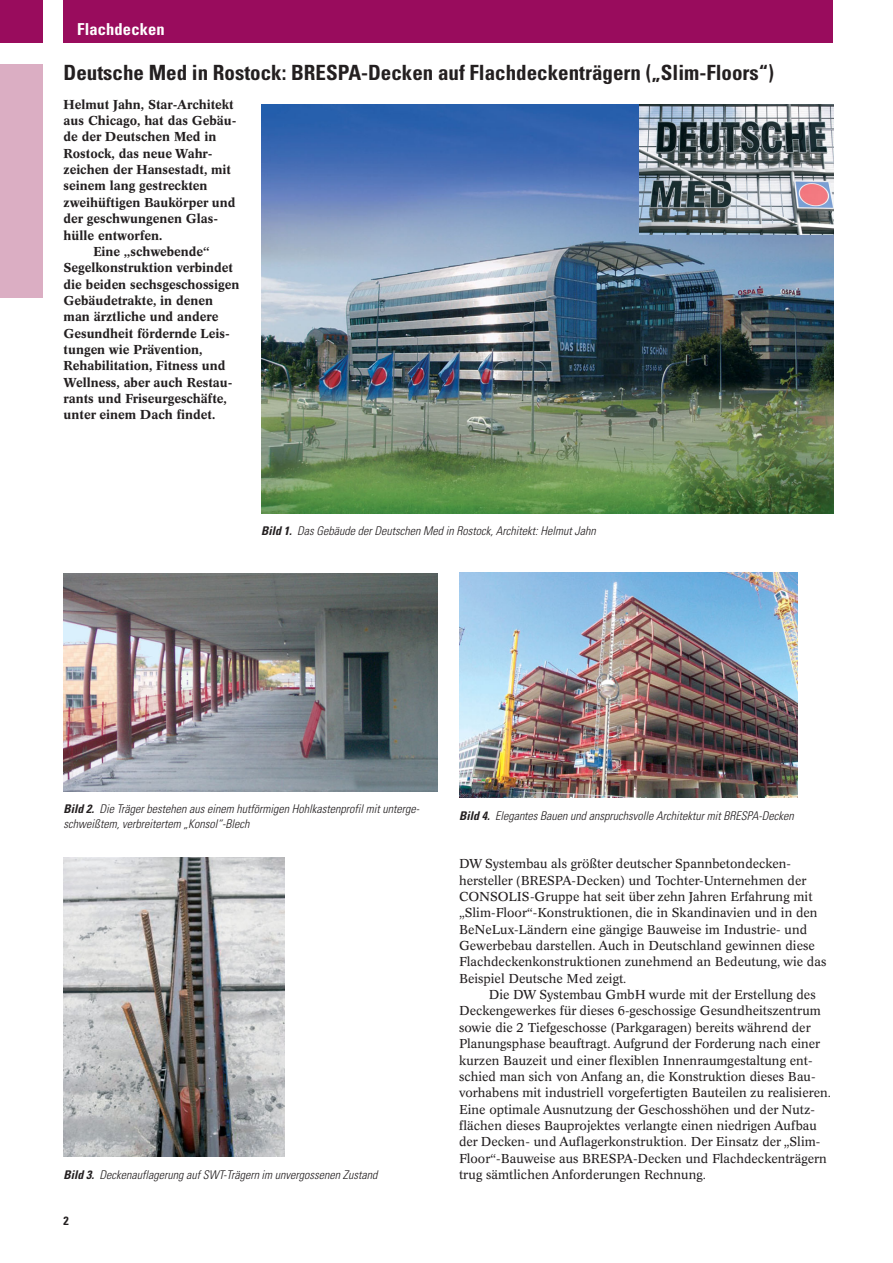
<style>
.page{position:relative;width:893px;height:1263px;background:#fff}
.page>*{position:absolute;margin:0;border:0;box-sizing:border-box;transform-origin:0 0}
.t1{font:700 condensed 21px "Univers";color:#231f20}
.t2{font:700 condensed 16.5px "Univers";letter-spacing:.01em;color:#fff}
.t3{font:12.75px/16.4px "Concorde BQ";color:#231f20}
.t4{font:500 12.75px "Concorde BQ";color:#231f20}
.t5{font:italic 300 condensed 12px/15px "Univers";color:#231f20}
.t6{font:700 condensed 12px "Univers";color:#231f20}
.s1{font-weight:700}
</style>
<div class="page">
<div style="left:0;top:1px;width:42px;height:42px;background:#990c5d"></div>
<div style="left:0;top:64px;width:42px;height:234px;background:#dbaec3"></div>
<div style="left:64px;top:1px;width:769px;height:42px;background:#990c5d"></div>
<img style="left:262px;top:105px;width:571px;height:409px">
<img style="left:639px;top:105px;width:194px;height:130px">
<img style="left:64px;top:857px;width:220px;height:299px">
<img style="left:64px;top:573px;width:374px;height:218px">
<img style="left:459px;top:573px;width:339px;height:224px">
<p class="t2" style="left:77px;top:23px;width:89px">Flachdecken</p>
<h1 class="t1" style="left:64px;top:64px;width:712px">Deutsche Med in Rostock: BRESPA-Decken auf Flachdeckenträgern („Slim-Floors“)</h1>
<p class="t4" style="left:64px;top:99px;width:172px">Helmut Jahn, Star-Architekt</p>
<p class="t4" style="left:64px;top:116px;width:174px">aus Chicago, hat das Gebäu-</p>
<p class="t4" style="left:64px;top:132px;width:154px">de der Deutschen Med in</p>
<p class="t4" style="left:64px;top:148px;width:151px">Rostock, das neue Wahr-</p>
<p class="t4" style="left:64px;top:165px;width:169px">zeichen der Hansestadt, mit</p>
<p class="t4" style="left:64px;top:181px;width:145px">seinem lang gestreckten</p>
<p class="t4" style="left:64px;top:197px;width:174px">zweihüftigen Baukörper und</p>
<p class="t4" style="left:64px;top:214px;width:156px">der geschwungenen Glas-</p>
<p class="t4" style="left:64px;top:230px;width:100px">hülle entworfen.</p>
<p class="t4" style="left:93px;top:246px;width:118px">Eine „schwebende“</p>
<p class="t4" style="left:64px;top:263px;width:171px">Segelkonstruktion verbindet</p>
<p class="t4" style="left:64px;top:279px;width:177px">die beiden sechsgeschossigen</p>
<p class="t4" style="left:64px;top:295px;width:151px">Gebäudetrakte, in denen</p>
<p class="t4" style="left:64px;top:312px;width:156px">man ärztliche und andere</p>
<p class="t4" style="left:64px;top:328px;width:168px">Gesundheit fördernde Leis-</p>
<p class="t4" style="left:64px;top:344px;width:140px">tungen wie Prävention,</p>
<p class="t4" style="left:64px;top:361px;width:164px">Rehabilitation, Fitness und</p>
<p class="t4" style="left:64px;top:377px;width:170px">Wellness, aber auch Restau-</p>
<p class="t4" style="left:64px;top:393px;width:165px">rants und Friseurgeschäfte,</p>
<p class="t4" style="left:64px;top:410px;width:153px">unter einem Dach findet.</p>
<p class="t5" style="left:261px;top:524px;width:338px"><span class="s1">Bild 1.</span> Das Gebäude derDeutschen Med in Rostock,Architekt:HelmutJahn</p>
<p class="t5" style="left:64px;top:802px;width:359px"><span class="s1">Bild 2.</span> Die Trägerbestehen aus einem hutförmigen Hohlkastenprofilmitunterge&shy;schweißtem,verbreitertem „Konsol“-Blech</p>
<p class="t5" style="left:459px;top:809px;width:339px"><span class="s1">Bild 4.</span> Elegantes Bauen und anspruchsvolle ArchitekturmitBRESPA-Decken</p>
<p class="t5" style="left:64px;top:1168px;width:318px"><span class="s1">Bild 3.</span> Deckenauflagerung aufSWT-Trägern im unvergossenen Zustand</p>
<p class="t6" style="left:64px;top:1216px;width:7px">2</p>
<p class="t3" style="left:459px;top:856px;width:369px">DW Systembau als größter deutscher Spannbetondecken&shy;hersteller (BRESPA-Decken) und Tochter-Unternehmen der CONSOLIS-Gruppe hat seit über zehn Jahren Erfahrung mit „Slim-Floor“-Konstruktionen, die in Skandinavien und in den BeNeLux-Ländern eine gängige Bauweise im Industrie- und Gewerbebau darstellen. Auch in Deutschland gewinnen diese Flachdeckenkonstruktionen zunehmend an Bedeutung, wie das Beispiel Deutsche Med zeigt.</p>
<p class="t3" style="left:459px;top:987px;width:373px;text-indent:30px">Die DW Systembau GmbH wurde mit der Erstellung des Deckengewerkes für dieses 6-geschossige Gesundheitszentrum sowie die 2 Tiefgeschosse (Parkgaragen) bereits während der Planungsphase beauftragt. Aufgrund der Forderung nach einer kurzen Bauzeit und einer flexiblen Innenraumgestaltung ent&shy;schied man sich von Anfang an, die Konstruktion dieses Bau&shy;vorhabens mit industriell vorgefertigten Bauteilen zu realisieren.<br>Eine optimale Ausnutzung der Geschosshöhen und der Nutz&shy;flächen dieses Bauprojektes verlangte einen niedrigen Aufbau der Decken- und Auflagerkonstruktion. Der Einsatz der „Slim-Floor“-Bauweise aus BRESPA-Decken und Flachdeckenträgern trug sämtlichen Anforderungen Rechnung.</p>
</div>
